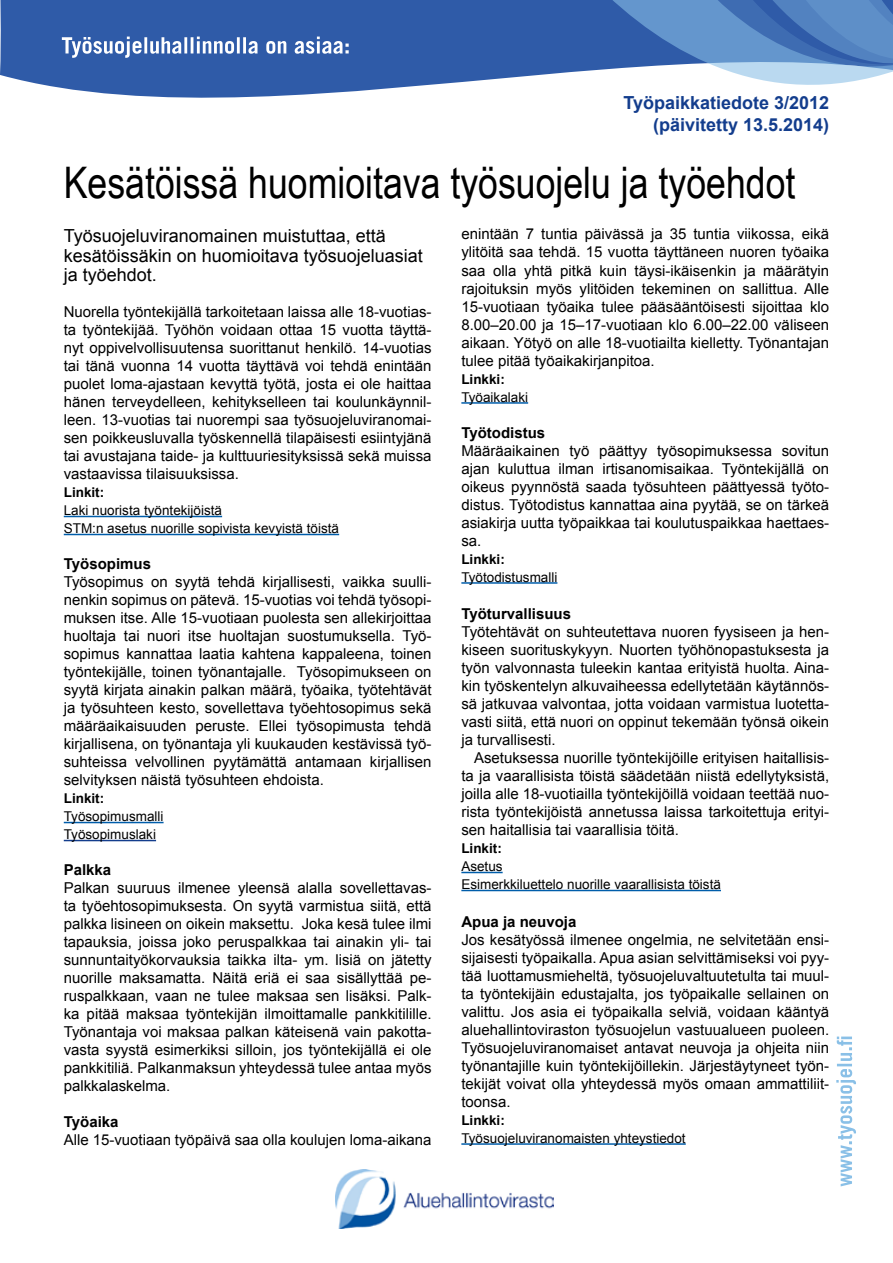
<style>
.page{position:relative;width:893px;height:1263px;background:#fff}
.page>*{position:absolute;margin:0;border:0;box-sizing:border-box;transform-origin:0 0}
.t1{font:43.5px "Arial Narrow";color:#000}
.t2{font:18px/19.5px "Arial";color:#000}
.t3{font:700 18px/22.5px "Arial";color:#133d8d;text-align:right}
.t4{font:15px/18px "Arial";color:#000;text-align:justify}
.t5{font:700 15px "Arial";color:#000}
.t6{font:13.5px/18px "Arial";color:#000}
.t7{font:700 13.5px "Arial";color:#000}
</style>
<div class="page">
<svg style="left:0;top:0;width:489px;height:98px;background:#4069af"></svg>
<div style="left:489px;top:0;width:98px;height:80px;background:#2f5ba8"></div>
<svg style="left:587px;top:0;width:306px;height:85px;background:#6f97ca"></svg>
<hr style="left:64px;top:516px;width:158px;height:1px;background:#005daa">
<hr style="left:64px;top:534px;width:275px;height:1px;background:#005daa">
<hr style="left:64px;top:822px;width:100px;height:1px;background:#005daa">
<hr style="left:64px;top:840px;width:92px;height:1px;background:#133d8d">
<hr style="left:461px;top:402px;width:67px;height:2px;background:#005daa">
<hr style="left:461px;top:582px;width:96px;height:2px;background:#005daa">
<hr style="left:461px;top:872px;width:42px;height:1px;background:#005daa">
<hr style="left:461px;top:890px;width:260px;height:1px;background:#005daa">
<hr style="left:461px;top:1143px;width:225px;height:2px;background:#005daa">
<svg style="left:836px;top:1036px;width:20px;height:150px"></svg>
<img style="left:336px;top:1169px;width:218px;height:59px">
<svg style="left:62px;top:37px;width:287px;height:21px"></svg>
<p class="t3" style="left:623px;top:91px;width:207px">Työpaikkatiedote 3/2012 (päivitetty 13.5.2014)</p>
<h1 class="t1" style="left:64px;top:151px;width:733px">Kesätöissä huomioitava työsuojelu ja työehdot</h1>
<p class="t2" style="left:64px;top:226px;width:361px">Työsuojeluviranomainen muistuttaa, että kesätöissäkin on huomioitava työsuojeluasiat ja työehdot.</p>
<p class="t4" style="left:64px;top:303px;width:369px">Nuorella työntekijällä tarkoitetaan laissa alle 18-vuotias&shy;ta työntekijää. Työhön voidaan ottaa 15 vuotta täyttä&shy;nyt oppivelvollisuutensa suorittanut henkilö. 14-vuotias tai tänä vuonna 14 vuotta täyttävä voi tehdä enintään puolet loma-ajastaan kevyttä työtä, josta ei ole haittaa hänen terveydelleen, kehitykselleen tai koulunkäynnil&shy;leen. 13-vuotias tai nuorempi saa työsuojeluviranomai&shy;sen poikkeusluvalla työskennellä tilapäisesti esiintyjänä tai avustajana taide- ja kulttuuriesityksissä sekä muissa vastaavissa tilaisuuksissa.</p>
<p class="t7" style="left:64px;top:483px;width:42px">Linkit:</p>
<p class="t6" style="left:64px;top:501px;width:277px">Laki nuorista työntekijöistä<br>STM:n asetus nuorille sopivista kevyistä töistä</p>
<p class="t5" style="left:64px;top:554px;width:89px">Työsopimus</p>
<p class="t4" style="left:64px;top:573px;width:369px">Työsopimus on syytä tehdä kirjallisesti, vaikka suulli&shy;nenkin sopimus on pätevä. 15-vuotias voi tehdä työsopi&shy;muksen itse. Alle 15-vuotiaan puolesta sen allekirjoittaa huoltaja tai nuori itse huoltajan suostumuksella. Työ&shy;sopimus kannattaa laatia kahtena kappaleena, toinen työntekijälle, toinen työnantajalle. Työsopimukseen on syytä kirjata ainakin palkan määrä, työaika, työtehtävät ja työsuhteen kesto, sovellettava työehtosopimus sekä määräaikaisuuden peruste. Ellei työsopimusta tehdä kirjallisena, on työnantaja yli kuukauden kestävissä työ&shy;suhteissa velvollinen pyytämättä antamaan kirjallisen selvityksen näistä työsuhteen ehdoista.</p>
<p class="t7" style="left:64px;top:789px;width:42px">Linkit:</p>
<p class="t6" style="left:64px;top:807px;width:101px">Työsopimusmalli<br>Työsopimuslaki</p>
<p class="t5" style="left:64px;top:860px;width:49px">Palkka</p>
<p class="t4" style="left:64px;top:879px;width:369px">Palkan suuruus ilmenee yleensä alalla sovellettavas&shy;ta työehtosopimuksesta. On syytä varmistua siitä, että palkka lisineen on oikein maksettu. Joka kesä tulee ilmi tapauksia, joissa joko peruspalkkaa tai ainakin yli- tai sunnuntaityökorvauksia taikka ilta- ym. lisiä on jätetty nuorille maksamatta. Näitä eriä ei saa sisällyttää pe&shy;ruspalkkaan, vaan ne tulee maksaa sen lisäksi. Palk&shy;ka pitää maksaa työntekijän ilmoittamalle pankkitilille.<br>Työnantaja voi maksaa palkan käteisenä vain pakotta&shy;vasta syystä esimerkiksi silloin, jos työntekijällä ei ole pankkitiliä. Palkanmaksun yhteydessä tulee antaa myös palkkalaskelma.</p>
<p class="t5" style="left:64px;top:1112px;width:56px">Työaika</p>
<p class="t4" style="left:64px;top:1131px;width:369px">Alle 15-vuotiaan työpäivä saa olla koulujen loma-aikana</p>
<p class="t4" style="left:461px;top:225px;width:369px">enintään 7 tuntia päivässä ja 35 tuntia viikossa, eikä ylitöitä saa tehdä. 15 vuotta täyttäneen nuoren työaika saa olla yhtä pitkä kuin täysi-ikäisenkin ja määrätyin rajoituksin myös ylitöiden tekeminen on sallittua. Alle 15-vuotiaan työaika tulee pääsääntöisesti sijoittaa klo 8.00–20.00 ja 15–17-vuotiaan klo 6.00–22.00 väliseen aikaan. Yötyö on alle 18-vuotiailta kielletty. Työnantajan tulee pitää työaikakirjanpitoa.</p>
<p class="t7" style="left:461px;top:370px;width:45px">Linkki:</p>
<p class="t6" style="left:461px;top:388px;width:68px">Työaikalaki</p>
<p class="t5" style="left:461px;top:422px;width:85px">Työtodistus</p>
<p class="t4" style="left:461px;top:441px;width:369px">Määräaikainen työ päättyy työsopimuksessa sovitun ajan kuluttua ilman irtisanomisaikaa. Työntekijällä on oikeus pyynnöstä saada työsuhteen päättyessä työto&shy;distus. Työtodistus kannattaa aina pyytää, se on tärkeä asiakirja uutta työpaikkaa tai koulutuspaikkaa haettaes&shy;sa.</p>
<p class="t7" style="left:461px;top:550px;width:45px">Linkki:</p>
<p class="t6" style="left:461px;top:568px;width:98px">Työtodistusmalli</p>
<p class="t5" style="left:461px;top:604px;width:111px">Työturvallisuus</p>
<p class="t4" style="left:461px;top:623px;width:369px">Työtehtävät on suhteutettava nuoren fyysiseen ja hen&shy;kiseen suorituskykyyn. Nuorten työhönopastuksesta ja työn valvonnasta tuleekin kantaa erityistä huolta. Aina&shy;kin työskentelyn alkuvaiheessa edellytetään käytännös&shy;sä jatkuvaa valvontaa, jotta voidaan varmistua luotetta&shy;vasti siitä, että nuori on oppinut tekemään työnsä oikein ja turvallisesti.</p>
<p class="t4" style="left:461px;top:749px;width:369px;text-indent:13px">Asetuksessa nuorille työntekijöille erityisen haitallisis&shy;ta ja vaarallisista töistä säädetään niistä edellytyksistä, joilla alle 18-vuotiailla työntekijöillä voidaan teettää nuo&shy;rista työntekijöistä annetussa laissa tarkoitettuja erityi&shy;sen haitallisia tai vaarallisia töitä.</p>
<p class="t7" style="left:461px;top:839px;width:42px">Linkit:</p>
<p class="t6" style="left:461px;top:857px;width:261px">Asetus<br>Esimerkkiluettelo nuorille vaarallisista töistä</p>
<p class="t5" style="left:461px;top:911px;width:117px">Apua ja neuvoja</p>
<p class="t4" style="left:461px;top:930px;width:369px">Jos kesätyössä ilmenee ongelmia, ne selvitetään ensi&shy;sijaisesti työpaikalla. Apua asian selvittämiseksi voi pyy&shy;tää luottamusmieheltä, työsuojeluvaltuutetulta tai muul&shy;ta työntekijäin edustajalta, jos työpaikalle sellainen on valittu. Jos asia ei työpaikalla selviä, voidaan kääntyä aluehallintoviraston työsuojelun vastuualueen puoleen.<br>Työsuojeluviranomaiset antavat neuvoja ja ohjeita niin työnantajille kuin työntekijöillekin. Järjestäytyneet työn&shy;tekijät voivat olla yhteydessä myös omaan ammattiliit&shy;toonsa.</p>
<p class="t7" style="left:461px;top:1111px;width:45px">Linkki:</p>
<p class="t6" style="left:461px;top:1129px;width:226px">Työsuojeluviranomaisten yhteystiedot</p>
</div>
